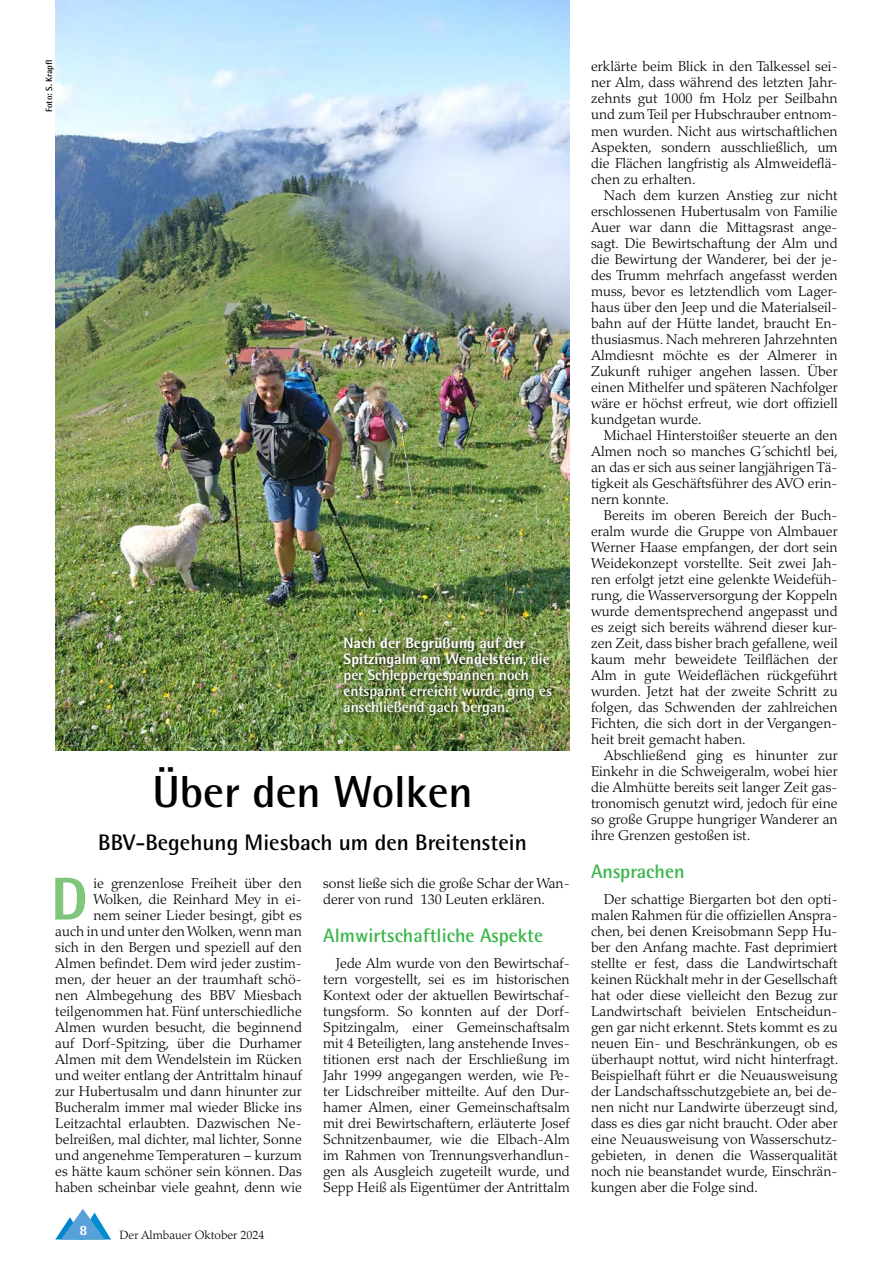
<style>
.page{position:relative;width:893px;height:1263px;background:#fff}
.page>*{position:absolute;margin:0;border:0;box-sizing:border-box;transform-origin:0 0}
.t1{font:800 60.6px "Rotis Semi Sans Std";color:#80c67a}
.t2{font:700 45px "Rotis Semi Sans Std";color:#000}
.t3{font:700 22.5px "Rotis Semi Sans Std";color:#000}
.t4{font:700 19.5px "Rotis Semi Sans Std";color:#39b54a}
.t5{font:700 15px/16px "Rotis Semi Sans Std";color:#fff}
.t6{font:300 14.25px/16px "Palatino LT Std";color:#000;text-align:justify}
.t7{font:800 14.25px "Rotis Semi Sans Std";color:#fff}
.t8{font:300 12px "Palatino LT Std";color:#000}
.t9{font:700 9px "Rotis Semi Sans Std";color:#000}
.s1{font-weight:800}
</style>
<div class="page">
<svg style="left:55px;top:1209px;width:56px;height:30px"></svg>
<img style="left:55px;top:0;width:515px;height:750px">
<div style="left:341px;top:635px;width:216px;height:85px;background:#000;opacity:.75"></div>
<p class="t9" style="left:43px;top:112px;width:54px;rotate:-90deg">Foto: S. Krapfl</p>
<p class="t5" style="left:344px;top:634px;width:210px"><span class="s1">Nach der Begrüßung auf der<br>Spitzingalm am Wendelstein,</span> die per Schleppergespannen noch entspannt erreicht wurde, ging es anschließend gach bergan.</p>
<h2 class="t2" style="left:152px;top:764px;width:322px">Über den Wolken</h2>
<h3 class="t3" style="left:98px;top:829px;width:430px">BBV-Begehung Miesbach um den Breitenstein</h3>
<p class="t6" style="left:55px;top:875px;width:248px;text-align:right">ie grenzenlose Freiheit über den Wolken, die Reinhard Mey in ei-<br>nem seiner Lieder besingt, gibt es<br>auch in und unter den Wolken, wenn man sich in den Bergen und speziell auf den Almen befindet. Dem wird jeder zustim&shy;men, der heuer an der traumhaft schö&shy;nen Almbegehung des BBV Miesbach teilgenommen hat. Fünf unterschiedliche Almen wurden besucht, die beginnend auf Dorf-Spitzing, über die Durhamer Almen mit dem Wendelstein im Rücken und weiter entlang der Antrittalm hinauf zur Hubertusalm und dann hinunter zur Bucheralm immer mal wieder Blicke ins Leitzachtal erlaubten. Dazwischen Ne&shy;belreißen, mal dichter, mal lichter, Sonne und angenehme Temperaturen – kurzum es hätte kaum schöner sein können. Das haben scheinbar viele geahnt, denn wie</p>
<p class="t6" style="left:323px;top:875px;width:248px">sonst ließe sich die große Schar der Wan&shy;derer von rund 130 Leuten erklären.</p>
<h1 class="t1" style="left:51px;top:860px;width:39px">D</h1>
<h3 class="t4" style="left:323px;top:923px;width:221px">Almwirtschaftliche Aspekte</h3>
<p class="t6" style="left:323px;top:955px;width:248px;text-indent:13px">Jede Alm wurde von den Bewirtschaf&shy;tern vorgestellt, sei es im historischen Kontext oder der aktuellen Bewirtschaf&shy;tungsform. So konnten auf der Dorf-Spitzingalm, einer Gemeinschaftsalm mit 4 Beteiligten, lang anstehende Inves&shy;titionen erst nach der Erschließung im Jahr 1999 angegangen werden, wie Pe&shy;ter Lidschreiber mitteilte. Auf den Dur&shy;hamer Almen, einer Gemeinschaftsalm mit drei Bewirtschaftern, erläuterte Josef Schnitzenbaumer, wie die Elbach-Alm im Rahmen von Trennungsverhandlun&shy;gen als Ausgleich zugeteilt wurde, und Sepp Heiß als Eigentümer der Antrittalm</p>
<p class="t7" style="left:79px;top:1221px;width:9px">8</p>
<p class="t8" style="left:120px;top:1228px;width:146px">Der Almbauer Oktober 2024</p>
<p class="t6" style="left:591px;top:59px;width:248px">erklärte beim Blick in den Talkessel sei&shy;ner Alm, dass während des letzten Jahr&shy;zehnts gut 1000 fm Holz per Seilbahn und zum Teil per Hubschrauber entnom&shy;men wurden. Nicht aus wirtschaftlichen Aspekten, sondern ausschließlich, um die Flächen langfristig als Almweideflä&shy;chen zu erhalten.</p>
<p class="t6" style="left:591px;top:187px;width:248px;text-indent:13px">Nach dem kurzen Anstieg zur nicht erschlossenen Hubertusalm von Familie Auer war dann die Mittagsrast ange&shy;sagt. Die Bewirtschaftung der Alm und die Bewirtung der Wanderer, bei der je&shy;des Trumm mehrfach angefasst werden muss, bevor es letztendlich vom Lager&shy;haus über den Jeep und die Materialseil&shy;bahn auf der Hütte landet, braucht En&shy;thusiasmus. Nach mehreren Jahrzehnten Almdiesnt möchte es der Almerer in Zukunft ruhiger angehen lassen. Über einen Mithelfer und späteren Nachfolger wäre er höchst erfreut, wie dort offiziell kundgetan wurde.</p>
<p class="t6" style="left:591px;top:427px;width:249px;text-indent:13px">Michael Hinterstoißer steuerte an den Almen noch so manches G´schichtl bei, an das er sich aus seiner langjährigen Tä&shy;tigkeit als Geschäftsführer des AVO erin&shy;nern konnte.</p>
<p class="t6" style="left:591px;top:507px;width:248px;text-indent:13px">Bereits im oberen Bereich der Buch&shy;eralm wurde die Gruppe von Almbauer Werner Haase empfangen, der dort sein Weidekonzept vorstellte. Seit zwei Jah&shy;ren erfolgt jetzt eine gelenkte Weidefüh&shy;rung, die Wasserversorgung der Koppeln wurde dementsprechend angepasst und es zeigt sich bereits während dieser kur&shy;zen Zeit, dass bisher brach gefallene, weil kaum mehr beweidete Teilflächen der Alm in gute Weideflächen rückgeführt wurden. Jetzt hat der zweite Schritt zu folgen, das Schwenden der zahlreichen Fichten, die sich dort in der Vergangen&shy;heit breit gemacht haben.</p>
<p class="t6" style="left:591px;top:747px;width:248px;text-indent:13px">Abschließend ging es hinunter zur Einkehr in die Schweigeralm, wobei hier die Almhütte bereits seit langer Zeit gas&shy;tronomisch genutzt wird, jedoch für eine so große Gruppe hungriger Wanderer an ihre Grenzen gestoßen ist.</p>
<h3 class="t4" style="left:591px;top:859px;width:95px">Ansprachen</h3>
<p class="t6" style="left:591px;top:891px;width:249px;text-indent:13px">Der schattige Biergarten bot den opti&shy;malen Rahmen für die offiziellen Anspra&shy;chen, bei denen Kreisobmann Sepp Hu&shy;ber den Anfang machte. Fast deprimiert stellte er fest, dass die Landwirtschaft keinen Rückhalt mehr in der Gesellschaft hat oder diese vielleicht den Bezug zur Landwirtschaft beivielen Entscheidun&shy;gen gar nicht erkennt. Stets kommt es zu neuen Ein- und Beschränkungen, ob es überhaupt nottut, wird nicht hinterfragt.<br>Beispielhaft führt er die Neuausweisung der Landschaftsschutzgebiete an, bei de&shy;nen nicht nur Landwirte überzeugt sind, dass es dies gar nicht braucht. Oder aber eine Neuausweisung von Wasserschutz&shy;gebieten, in denen die Wasserqualität noch nie beanstandet wurde, Einschrän&shy;kungen aber die Folge sind.</p>
</div>
